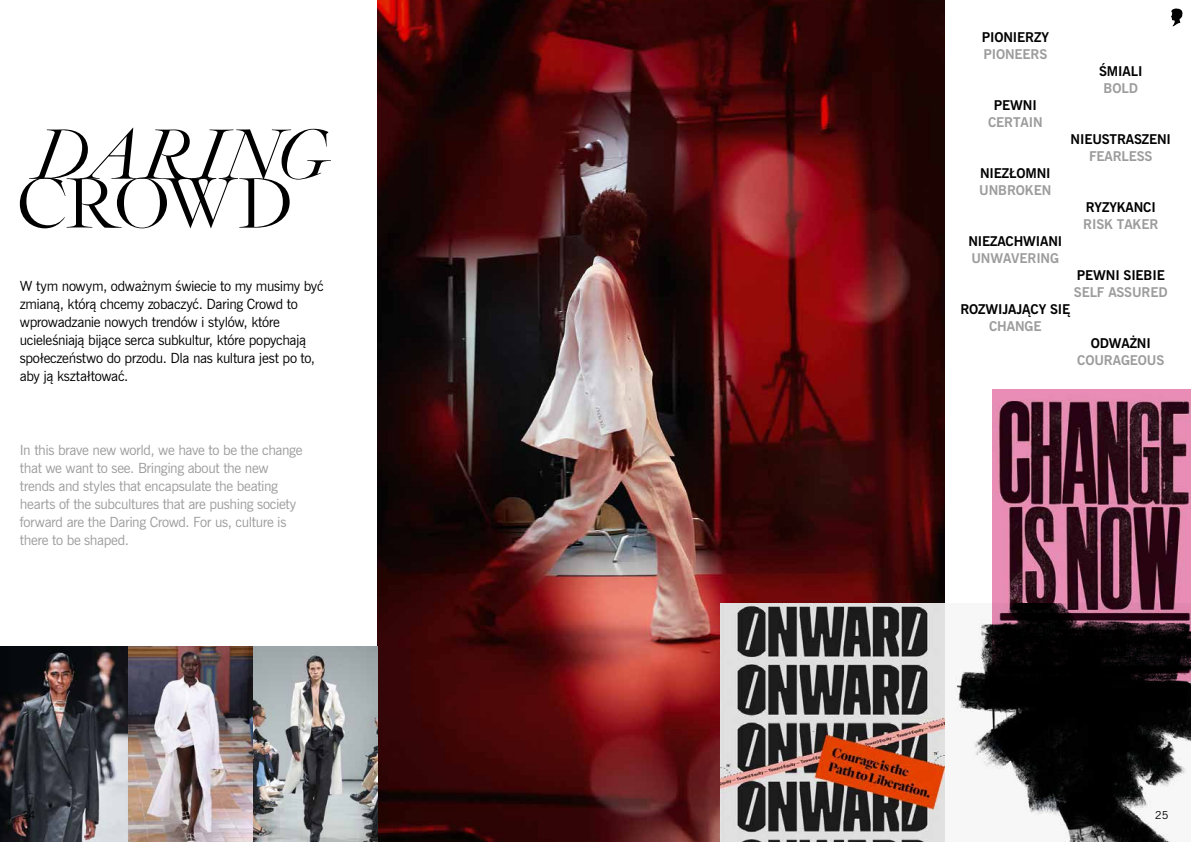
<style>
.page{position:relative;width:1191px;height:842px;background:#fff}
.page>*{position:absolute;margin:0;border:0;box-sizing:border-box;transform-origin:0 0}
.t1{font:14px/18px "News Gothic";letter-spacing:-.025em;color:#000}
.t2{font:14px/18px "News Gothic";letter-spacing:-.025em;color:#9c9c9c}
.t3{font:700 13.5px "News Gothic";letter-spacing:-.01em;color:#000}
.t4{font:700 13.5px "News Gothic";letter-spacing:-.01em;color:#9c9c9c}
.t5{font:11px "News Gothic";color:#000}
</style>
<div class="page">
<img style="left:377px;top:0;width:210px;height:842px">
<svg style="left:20px;top:128px;width:311px;height:100px"></svg>
<img style="left:0;top:646px;width:377px;height:196px">
<img style="left:587px;top:0;width:357px;height:842px">
<img style="left:992px;top:390px;width:199px;height:214px">
<img style="left:720px;top:604px;width:471px;height:238px">
<svg style="left:1171px;top:8px;width:11px;height:18px"></svg>
<p class="t3" style="left:981px;top:28px;width:69px">PIONIERZY</p>
<p class="t1" style="left:20px;top:277px;width:305px">W tym nowym, odważnym świecie to my musimy być zmianą, którą chcemy zobaczyć. Daring Crowd to wprowadzanie nowych trendów i stylów, które ucieleśniają bijące serca subkultur, które popychają społeczeństwo do przodu. Dla nas kultura jest po to, aby ją kształtować.</p>
<p class="t2" style="left:20px;top:442px;width:284px">In this brave new world, we have to be the change that we want to see. Bringing about the new trends and styles that encapsulate the beating hearts of the subcultures that are pushing society forward are the Daring Crowd. For us, culture is there to be shaped.</p>
<p class="t4" style="left:983px;top:45px;width:65px">PIONEERS</p>
<p class="t3" style="left:993px;top:96px;width:44px">PEWNI</p>
<p class="t4" style="left:988px;top:113px;width:56px">CERTAIN</p>
<p class="t3" style="left:980px;top:164px;width:72px">NIEZŁOMNI</p>
<p class="t4" style="left:979px;top:181px;width:74px">UNBROKEN</p>
<p class="t3" style="left:968px;top:232px;width:95px">NIEZACHWIANI</p>
<p class="t4" style="left:971px;top:249px;width:89px">UNWAVERING</p>
<p class="t3" style="left:1099px;top:62px;width:45px">ŚMIALI</p>
<p class="t4" style="left:1103px;top:79px;width:36px">BOLD</p>
<p class="t3" style="left:1070px;top:130px;width:102px">NIEUSTRASZENI</p>
<p class="t4" style="left:1089px;top:147px;width:65px">FEARLESS</p>
<p class="t3" style="left:1085px;top:198px;width:72px">RYZYKANCI</p>
<p class="t4" style="left:1083px;top:215px;width:77px">RISK TAKER</p>
<p class="t3" style="left:1076px;top:266px;width:89px">PEWNI SIEBIE</p>
<p class="t4" style="left:1073px;top:283px;width:95px">SELF ASSURED</p>
<p class="t3" style="left:960px;top:300px;width:111px">ROZWIJAJĄCY SIĘ</p>
<p class="t4" style="left:989px;top:317px;width:54px">CHANGE</p>
<p class="t3" style="left:1090px;top:334px;width:62px">ODWAŻNI</p>
<p class="t4" style="left:1077px;top:351px;width:89px">COURAGEOUS</p>
<p class="t5" style="left:23px;top:808px;width:14px">24</p>
<p class="t5" style="left:1155px;top:808px;width:15px">25</p>
</div>
